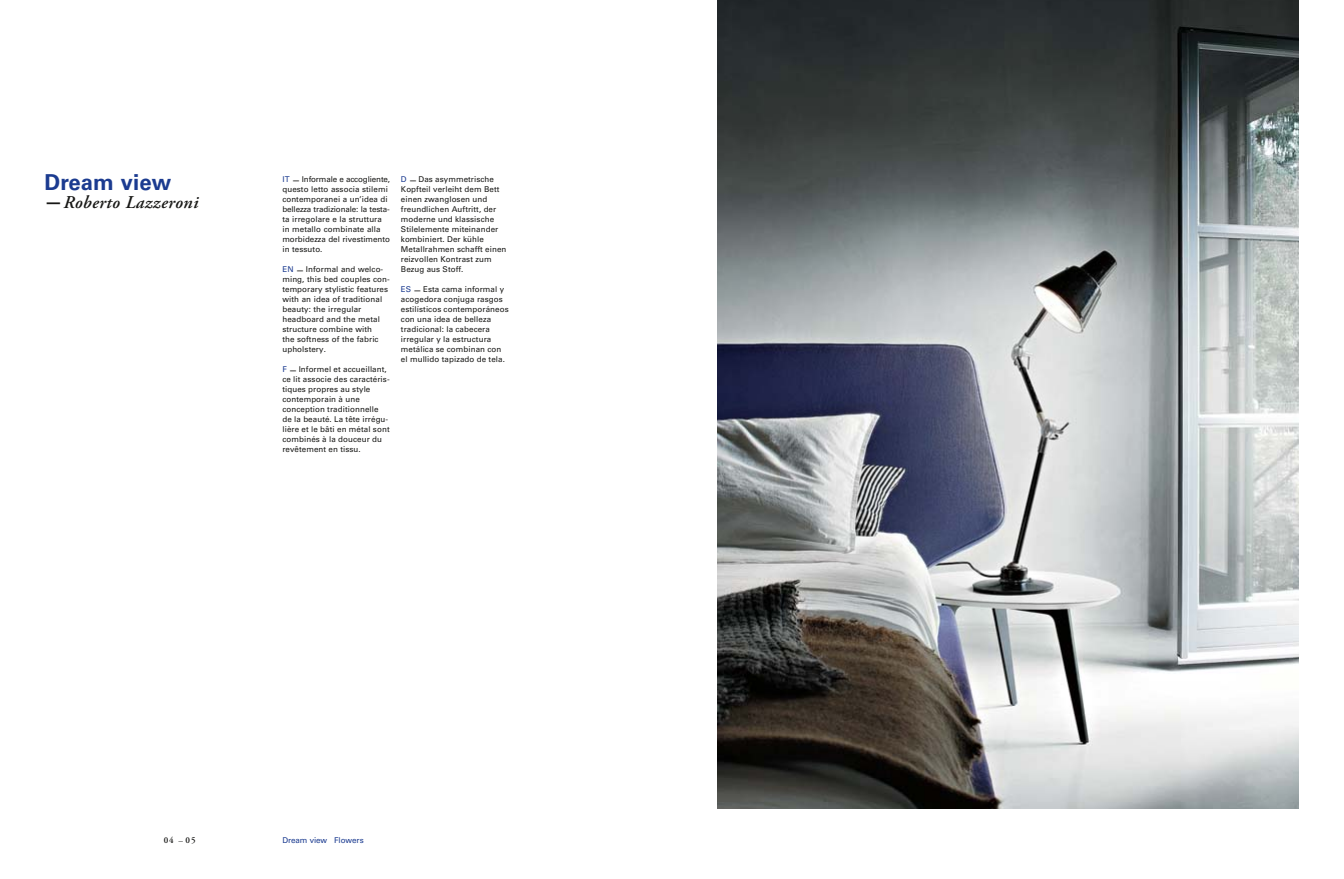
<style>
.page{position:relative;width:1344px;height:879px;background:#fff}
.page>*{position:absolute;margin:0;border:0;box-sizing:border-box;transform-origin:0 0}
.t1{font:700 22px "Univers LT Std";letter-spacing:.005em;color:#1b3b90}
.t2{font:italic 600 18px "Adobe Garamond Pro";letter-spacing:.02em;color:#181816}
.t3{font:600 9px "Adobe Garamond Pro";color:#181816}
.t4{font:8px/10px "Univers LT Std";letter-spacing:.01em;color:#181816}
.t5{font:8px "Univers LT Std";letter-spacing:-.01em;color:#1b3b90}
.s1{font-family:"Univers LT Std";font-weight:700;font-style:normal}
.s2{color:#1b3b90}
.s3{font-weight:700}
.s4{font-family:"Univers LT Std";font-weight:400;font-size:6px}
</style>
<div class="page">
<img style="left:717px;top:0;width:581px;height:808px">
<h1 class="t1" style="left:44px;top:171px;width:128px">Dream view</h1>
<h2 class="t2" style="left:44px;top:193px;width:155px"><span class="s1">—</span> Roberto Lazzeroni</h2>
<p class="t4" style="left:282px;top:174px;width:109px"><span class="s2">IT</span> <span class="s3">—</span> Informale e accogliente, questo letto associa stilemi contemporanei a un’idea di bellezza tradizionale: la testa&shy;ta irregolare e la struttura in metallo combinate alla morbidezza del rivestimento in tessuto.</p>
<p class="t4" style="left:282px;top:264px;width:109px"><span class="s2">EN</span> <span class="s3">—</span> Informal and welco&shy;ming, this bed couples con&shy;temporary stylistic features with an idea of traditional beauty: the irregular headboard and the metal structure combine with<br>the softness of the fabric upholstery.</p>
<p class="t4" style="left:282px;top:364px;width:109px"><span class="s2">F</span> <span class="s3">—</span> Informel et accueillant, ce lit associe des caractéris&shy;tiques propres au style contemporain à une conception traditionnelle de la beauté. La tête irrégu&shy;lière et le bâti en métal sont combinés à la douceur du revêtement en tissu.</p>
<p class="t4" style="left:401px;top:174px;width:107px"><span class="s2">D</span> <span class="s3">—</span> Das asymmetrische<br>Kopfteil verleiht dem Bett einen zwanglosen und freundlichen Auftritt, der moderne und klassische<br>Stilelemente miteinander kombiniert. Der kühle<br>Metallrahmen schafft einen reizvollen Kontrast zum<br>Bezug aus Stoff.</p>
<p class="t4" style="left:401px;top:284px;width:109px"><span class="s2">ES</span> <span class="s3">—</span> Esta cama informal y acogedora conjuga rasgos estilísticos contemporáneos con una idea de belleza tradicional: la cabecera irregular y la estructura metálica se combinan con el mullido tapizado de tela.</p>
<p class="t3" style="left:164px;top:835px;width:33px">04 <span class="s4">—</span> 05</p>
<p class="t5" style="left:282px;top:836px;width:83px">Dream view Flowers</p>
</div>
